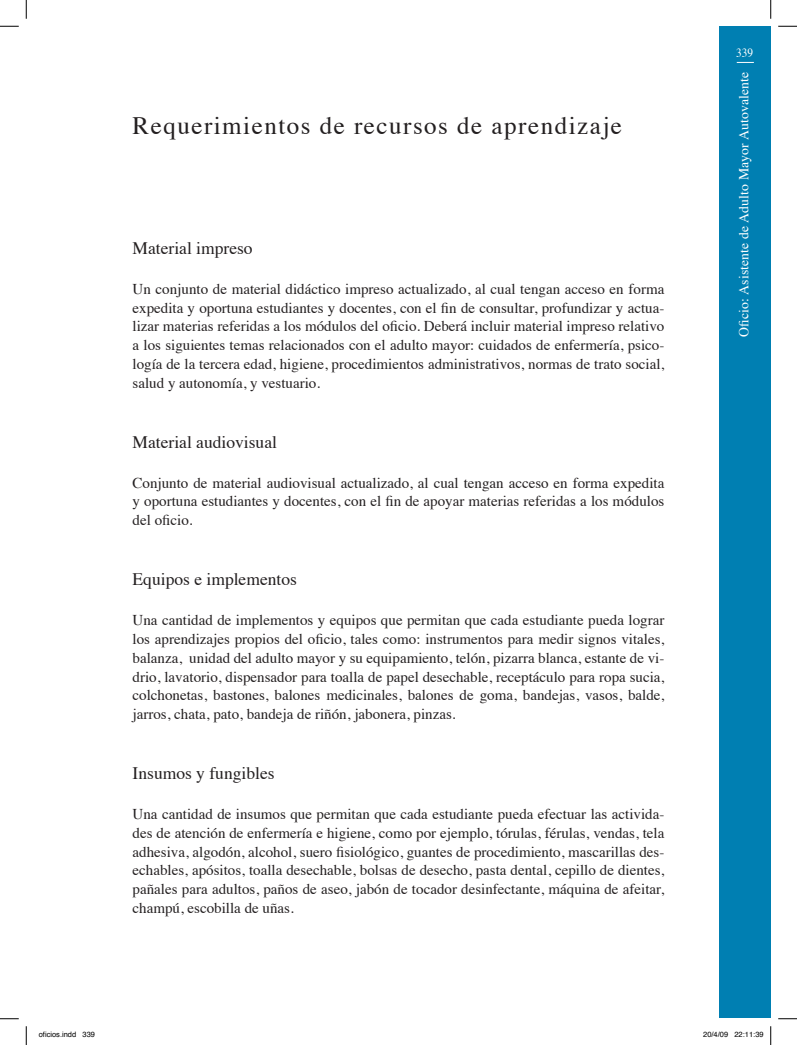
<style>
.page{position:relative;width:797px;height:1045px;background:#fff}
.page>*{position:absolute;margin:0;border:0;box-sizing:border-box;transform-origin:0 0}
.titulo{font:25px "Times";letter-spacing:.06em;color:#231f20}
.subtit_2{font:17.5px "Times";color:#231f20}
.texto{font:15px/18.8px "Times";color:#231f20;text-align:justify}
.t1{font:13.75px "Times";letter-spacing:.01em;color:#fff}
.t2{font:12.5px "Times";color:#fff;scale:.9 1}
.t3{font:7.5px "Helvetica";color:#000}
</style>
<div class="page">
<div style="left:718px;top:26px;width:52px;height:991px;background:#007fb2"></div>
<svg style="left:736px;top:62px;width:18px;height:1px"></svg>
<svg style="left:0;top:25px;width:19px;height:2px"></svg>
<svg style="left:778px;top:25px;width:19px;height:2px"></svg>
<svg style="left:0;top:1018px;width:19px;height:1px"></svg>
<svg style="left:778px;top:1018px;width:19px;height:1px"></svg>
<svg style="left:25px;top:0;width:2px;height:19px"></svg>
<svg style="left:25px;top:1026px;width:2px;height:19px"></svg>
<svg style="left:770px;top:0;width:1px;height:19px"></svg>
<svg style="left:770px;top:1026px;width:1px;height:19px"></svg>
<p class="titulo" style="left:133px;top:102px;width:491px">Requerimientos de recursos de aprendizaje</p>
<p class="subtit_2" style="left:133px;top:232px;width:122px">Material impreso</p>
<p class="texto" style="left:133px;top:278px;width:533px">Un conjunto de material didáctico impreso actualizado, al cual tengan acceso en forma expedita y oportuna estudiantes y docentes, con el fin de consultar, profundizar y actua&shy;lizar materias referidas a los módulos del oficio. Deberá incluir material impreso relativo a los siguientes temas relacionados con el adulto mayor: cuidados de enfermería, psico&shy;logía de la tercera edad, higiene, procedimientos administrativos, normas de trato social, salud y autonomía, y vestuario.</p>
<p class="subtit_2" style="left:133px;top:425px;width:146px">Material audiovisual</p>
<p class="texto" style="left:133px;top:472px;width:533px">Conjunto de material audiovisual actualizado, al cual tengan acceso en forma expedita y oportuna estudiantes y docentes, con el fin de apoyar materias referidas a los módulos del oficio.</p>
<p class="subtit_2" style="left:133px;top:563px;width:166px">Equipos e implementos</p>
<p class="texto" style="left:133px;top:609px;width:533px">Una cantidad de implementos y equipos que permitan que cada estudiante pueda lograr los aprendizajes propios del oficio, tales como: instrumentos para medir signos vitales, balanza, unidad del adulto mayor y su equipamiento, telón, pizarra blanca, estante de vi&shy;drio, lavatorio, dispensador para toalla de papel desechable, receptáculo para ropa sucia, colchonetas, bastones, balones medicinales, balones de goma, bandejas, vasos, balde, jarros, chata, pato, bandeja de riñón, jabonera, pinzas.</p>
<p class="subtit_2" style="left:133px;top:757px;width:143px">Insumos y fungibles</p>
<p class="texto" style="left:133px;top:803px;width:533px">Una cantidad de insumos que permitan que cada estudiante pueda efectuar las activida&shy;des de atención de enfermería e higiene, como por ejemplo, tórulas, férulas, vendas, tela adhesiva, algodón, alcohol, suero fisiológico, guantes de procedimiento, mascarillas des&shy;echables, apósitos, toalla desechable, bolsas de desecho, pasta dental, cepillo de dientes, pañales para adultos, paños de aseo, jabón de tocador desinfectante, máquina de afeitar, champú, escobilla de uñas.</p>
<p class="t2" style="left:736px;top:41px;width:20px">339</p>
<p class="t1" style="left:731px;top:337px;width:267px;rotate:-90deg">Oficio: Asistente de Adulto Mayor Autovalente</p>
<p class="t3" style="left:39px;top:1029px;width:58px">oficios.indd 339</p>
<p class="t3" style="left:703px;top:1029px;width:62px">20/4/09 22:11:39</p>
</div>
